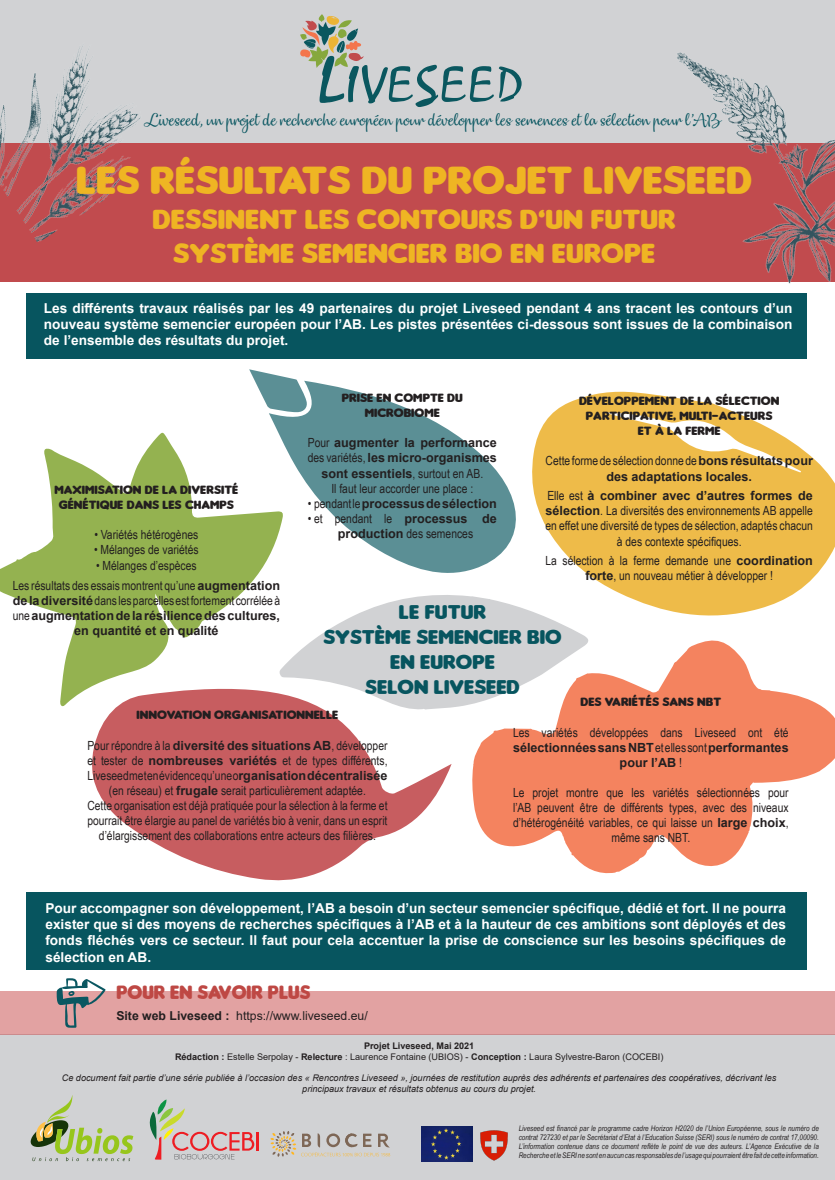
<style>
.page{position:relative;width:835px;height:1180px;background:#fff}
.page>*{position:absolute;margin:0;border:0;box-sizing:border-box;transform-origin:0 0}
.t1{font:41.3px "Insaniburger";color:#efb523;scale:1.07 1}
.t2{font:29.05px "Insaniburger";color:#efb523;scale:1.07 1}
.t3{font:21px "Insaniburger";color:#07555f;scale:1.07 1}
.t4{font:20.3px "Insaniburger";color:#be4844}
.t5{font:16.59px "Dulcelin";color:#0a5761}
.t6{font:700 13.65px/16.4px "Arial";color:#fff;text-align:justify}
.t7{font:12.6px/15.1px "Arial Narrow";color:#231f20;text-align:center}
.t8{font:700 12.6px/15.1px "Arial";color:#231f20;text-align:center}
.t9{font:12.6px "Insaniburger";color:#231f20;scale:1.07 1}
.t10{font:12.25px "Arial";color:#231f20}
.t11{font:italic 9.1px/10.9px "Arial";color:#231f20;text-align:center}
.t12{font:9.1px "Arial";color:#231f20}
.t13{font:700 9.1px "Arial";color:#231f20}
.t14{font:italic 7.7px/9.2px "Arial Narrow";color:#231f20;text-align:justify}
.s1{font-family:"Arial Narrow";font-weight:400}
.s2{font-family:"Arial";font-weight:700}
.s3{font-weight:700}
</style>
<div class="page">
<div style="left:26px;top:293px;width:780px;height:66px;background:#07555f"></div>
<div style="left:26px;top:892px;width:780px;height:78px;background:#07555f"></div>
<div style="left:0;top:0;width:834px;height:229px;background:#d1d2d4"></div>
<svg style="left:300px;top:14px;width:221px;height:93px"></svg>
<div style="left:0;top:143px;width:834px;height:139px;background:#c14b4e"></div>
<img style="left:677px;top:52px;width:157px;height:267px">
<img style="left:0;top:46px;width:141px;height:196px">
<div style="left:0;top:1034px;width:834px;height:146px;background:#d1d2d4"></div>
<svg style="left:149px;top:1099px;width:109px;height:60px"></svg>
<svg style="left:30px;top:1095px;width:103px;height:66px"></svg>
<img style="left:421px;top:1126px;width:51px;height:35px">
<svg style="left:270px;top:1131px;width:120px;height:25px"></svg>
<img style="left:480px;top:1130px;width:27px;height:30px">
<div style="left:0;top:991px;width:834px;height:43px;background:#e2a2a2"></div>
<svg style="left:57px;top:978px;width:49px;height:50px"></svg>
<svg style="left:0;top:432px;width:269px;height:275px;fill:#94b250"></svg>
<svg style="left:532px;top:391px;width:302px;height:225px;fill:#eebb49"></svg>
<svg style="left:472px;top:640px;width:362px;height:233px;fill:#f4835f"></svg>
<svg style="left:269px;top:381px;width:247px;height:192px;fill:#5b8f95"></svg>
<svg style="left:249px;top:369px;width:59px;height:43px"></svg>
<svg style="left:92px;top:688px;width:359px;height:192px;fill:#c75d60"></svg>
<svg style="left:279px;top:592px;width:311px;height:119px"></svg>
<p class="t5" style="left:145px;top:109px;width:577px">Liveseed, un projet de recherche européen pour développer les semences et la sélection pour l’AB</p>
<p class="t1" style="left:76px;top:156px;width:631px">LES RÉSULTATS DU PROJET LIVESEED</p>
<p class="t2" style="left:153px;top:202px;width:490px">DESSINENT LES CONTOURS D’UN FUTUR</p>
<p class="t2" style="left:173px;top:237px;width:452px">SYSTÈME SEMENCIER BIO EN EUROPE</p>
<p class="t6" style="left:44px;top:300px;width:750px">Les différents travaux réalisés par les 49 partenaires du projet Liveseed pendant 4 ans tracent les contours d’un nouveau système semencier européen pour l’AB. Les pistes présentées ci-dessous sont issues de la combinaison de l’ensemble des résultats du projet.</p>
<p class="t9" style="left:342px;top:390px;width:115px">PRISE EN COMPTE DU</p>
<p class="t9" style="left:365px;top:406px;width:72px">MICROBIOME</p>
<p class="t8" style="left:308px;top:435px;width:190px"><span class="s1">Pour</span> augmenter la performance <span class="s1">des variétés,</span> les micro-organismes sont essentiels<span class="s1">, surtout en AB.</span></p>
<p class="t7" style="left:331px;top:480px;width:143px">Il faut leur accorder une place :</p>
<p class="t8" style="left:308px;top:496px;width:191px"><span class="s1">• pendant le</span> processus de sélection</p>
<p class="t7" style="left:308px;top:510px;width:191px">• et pendant le <span class="s2">processus de production</span> des semences</p>
<p class="t9" style="left:579px;top:393px;width:189px">DÉVELOPPEMENT DE LA SÉLECTION</p>
<p class="t9" style="left:585px;top:409px;width:176px">PARTICIPATIVE, MULTI-ACTEURS</p>
<p class="t9" style="left:637px;top:424px;width:79px">ET À LA FERME</p>
<p class="t8" style="left:545px;top:453px;width:269px"><span class="s1">Cette forme de sélection donne de</span> bons résultats pour des adaptations locales.</p>
<p class="t7" style="left:545px;top:488px;width:269px">Elle est <span class="s2">à combiner avec d’autres formes de sélection</span>. La diversités des environnements AB appelle en effet une diversité de types de sélection, adaptés chacun à des contexte spécifiques.</p>
<p class="t7" style="left:545px;top:552px;width:269px">La sélection à la ferme demande une <span class="s2">coordination forte</span>, un nouveau métier à développer !</p>
<p class="t9" style="left:54px;top:482px;width:173px">MAXIMISATION DE LA DIVERSITÉ</p>
<p class="t9" style="left:59px;top:498px;width:165px">GÉNÉTIQUE DANS LES CHAMPS</p>
<p class="t7" style="left:94px;top:527px;width:105px">• Variétés hétérogènes</p>
<p class="t7" style="left:94px;top:542px;width:106px">• Mélanges de variétés</p>
<p class="t7" style="left:96px;top:557px;width:102px">• Mélanges d’espèces</p>
<p class="t8" style="left:13px;top:577px;width:269px"><span class="s1">Les résultats des essaismontrent qu’une</span> augmentation de la diversité <span class="s1">dans les parcelles est fortement corrélée à une</span> augmentation de la résilience des cultures, en quantité et en qualité</p>
<p class="t3" style="left:399px;top:599px;width:83px">LE FUTUR</p>
<p class="t3" style="left:323px;top:625px;width:224px">SYSTÈME SEMENCIER BIO</p>
<p class="t3" style="left:390px;top:650px;width:99px">EN EUROPE</p>
<p class="t3" style="left:365px;top:675px;width:146px">SELON LIVESEED</p>
<p class="t9" style="left:580px;top:695px;width:85px">DES VARIÉTÉS SANS</p>
<p class="t9" style="left:697px;top:695px;width:9px">NBT</p>
<p class="t7" style="left:513px;top:724px;width:277px">Les variétés développées dans Liveseed ont été <span class="s2">sélectionnées sans NBT</span> et elles sont <span class="s2">performantes pour l’AB</span> !</p>
<p class="t7" style="left:513px;top:784px;width:277px">Le projet montre que les variétés sélectionnées pour l’AB peuvent être de différents types, avec des niveaux d’hétérogénéité variables, ce qui laisse un <span class="s2">large choix</span>, même sans NBT.</p>
<p class="t9" style="left:136px;top:708px;width:190px">INNOVATION ORGANISATIONNELLE</p>
<p class="t7" style="left:87px;top:737px;width:302px">Pour répondre à la <span class="s2">diversité des situations AB</span>, développer et tester de <span class="s2">nombreuses variétés</span> et de types différents, Liveseed met en évidence qu’une o<span class="s2">rganisation décentralisée </span>(en réseau) et <span class="s2">frugale</span> serait particulièrement adaptée.</p>
<p class="t7" style="left:87px;top:797px;width:301px">Cette organisation est déjà pratiquée pour la sélection à la ferme et pourrait être élargie au panel de variétés bio à venir, dans un esprit d’élargissement des collaborations entre acteurs des filières.</p>
<p class="t6" style="left:45px;top:899px;width:742px">Pour accompagner son développement, l’AB a besoin d’un secteur semencier spécifique, dédié et fort. Il ne pourra exister que si des moyens de recherches spécifiques à l’AB et à la hauteur de ces ambitions sont déployés et des fonds fléchés vers ce secteur. Il faut pour cela accentuer la prise de conscience sur les besoins spécifiques de sélection en AB.</p>
<p class="t4" style="left:116px;top:980px;width:195px">POUR EN SAVOIR PLUS</p>
<p class="t10" style="left:116px;top:1007px;width:253px"><span class="s3">Site web Liveseed :</span> https://www.liveseed.eu/</p>
<p class="t13" style="left:364px;top:1039px;width:112px">Projet Liveseed, Mai 2021</p>
<p class="t12" style="left:175px;top:1050px;width:490px"><span class="s3">Rédaction :</span> Estelle Serpolay - <span class="s3">Relecture</span> : Laurence Fontaine (UBIOS) - <span class="s3">Conception :</span> Laura Sylvestre-Baron (COCEBI)</p>
<p class="t11" style="left:62px;top:1073px;width:716px">Ce document fait partie d’une série publiée à l’occasion des « Rencontres Liveseed », journées de restitution auprès des adhérents et partenaires des coopératives, décrivant les principaux travaux et résultats obtenus au cours du projet.</p>
<p class="t14" style="left:518px;top:1123px;width:301px">Liveseed est financé par le programme cadre Horizon H2020 de l’Union Européenne, sous le numéro de contrat 727230 et par le Secrétariat d’Etat à l’Education Suisse (SERI) sous le numéro de contrat 17,00090.<br>L’information contenue dans ce document reflète le point de vue des auteurs. L’Agence Exécutive de la Recherche et le SERI ne sont en aucun cas responsables de l’usage qui pourraient être fait de cette information.</p>
</div>
